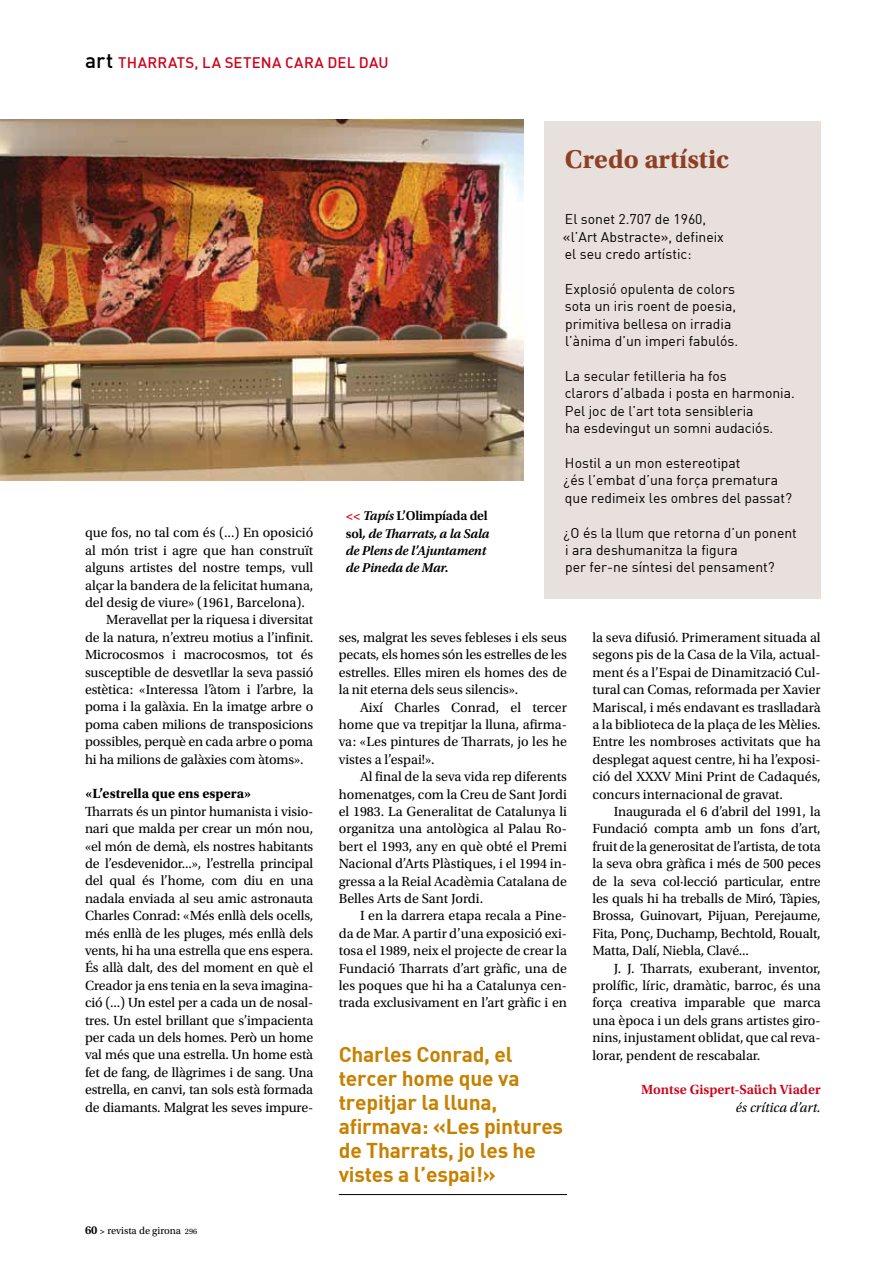
<style>
.page{position:relative;width:893px;height:1276px;background:#fff}
.page>*{position:absolute;margin:0;border:0;box-sizing:border-box;transform-origin:0 0}
.t1{font:700 27px "Utopia Std";color:#8e4024}
.t2{font:21px/24px "DIN Bold";letter-spacing:-.01em;color:#c68100}
.t3{font:15px "DIN Medium Alternate";letter-spacing:.025em;color:#ce0019}
.t4{font:13.95px/17.4px "Utopia Std";letter-spacing:-.01em;color:#000;text-align:justify}
.t5{font:13.95px/17.4px "DIN";color:#000}
.t6{font:600 13.95px "Utopia Std";color:#ce0019}
.t7{font:700 13.95px "Utopia Std";color:#000}
.t8{font:italic 13.95px "Utopia Std";color:#000}
.t9{font:italic 600 13.5px/17.4px "Utopia Std";letter-spacing:-.015em;color:#000}
.t10{font:10.5px "Utopia Std";color:#000}
.s1{font-size:21px;color:#000}
.s2{font-weight:600;font-size:12px}
.s3{font-weight:600;font-size:9px}
.s4{font-size:8.25px}
.s5{color:#ce0019}
.s6{font-style:normal}
</style>
<div class="page">
<hr style="left:339px;top:1194px;width:228px;height:1px;background:#000">
<div style="left:544px;top:121px;width:277px;height:477px;background:#e8e0dc"></div>
<img style="left:0;top:120px;width:524px;height:360px">
<p class="t3" style="left:85px;top:53px;width:305px"><span class="s1">ART</span> THARRATS, LA SETENA CARA DEL DAU</p>
<h1 class="t1" style="left:565px;top:144px;width:166px">Credo artístic</h1>
<p class="t4" style="left:85px;top:524px;width:230px">que fos, no tal com és (...) En oposició</p>
<p class="t4" style="left:85px;top:542px;width:230px">al món trist i agre que han construït</p>
<p class="t4" style="left:85px;top:559px;width:230px">alguns artistes del nostre temps, vull</p>
<p class="t4" style="left:85px;top:576px;width:230px">alçar la bandera de la felicitat humana,</p>
<p class="t4" style="left:85px;top:594px;width:221px">del desig de viure» (1961, Barcelona).</p>
<p class="t4" style="left:106px;top:611px;width:208px">Meravellat per la riquesa i diversitat</p>
<p class="t4" style="left:85px;top:629px;width:230px">de la natura, n’extreu motius a l’infinit.</p>
<p class="t4" style="left:85px;top:646px;width:230px">Microcosmos i macrocosmos, tot és</p>
<p class="t4" style="left:85px;top:663px;width:230px">susceptible de desvetllar la seva passió</p>
<p class="t4" style="left:85px;top:681px;width:230px">estètica: «Interessa l’àtom i l’arbre, la</p>
<p class="t4" style="left:85px;top:698px;width:230px">poma i la galàxia. En la imatge arbre o</p>
<p class="t4" style="left:85px;top:716px;width:230px">poma caben milions de transposicions</p>
<p class="t4" style="left:85px;top:733px;width:230px">possibles, perquè en cada arbre o poma</p>
<p class="t4" style="left:85px;top:750px;width:220px">hi ha milions de galàxies com àtoms».</p>
<p class="t7" style="left:85px;top:786px;width:168px">«L’estrella que ens espera»</p>
<p class="t4" style="left:85px;top:803px;width:230px">Tharrats és un pintor humanista i visio&shy;nari que malda per crear un món nou, «el món de demà, els nostres habitants de l’esdevenidor...», l’estrella principal del qual és l’home, com diu en una nadala enviada al seu amic astronauta Charles Conrad: «Més enllà dels ocells, més enllà de les pluges, més enllà dels vents, hi ha una estrella que ens espera.<br>És allà dalt, des del moment en què el Creador ja ens tenia en la seva imagina&shy;ció (...) Un estel per a cada un de nosal&shy;tres. Un estel brillant que s’impacienta per cada un dels homes. Però un home val més que una estrella. Un home està fet de fang, de llàgrimes i de sang. Una estrella, en canvi, tan sols està formada de diamants. Malgrat les seves impure-</p>
<p class="t10" style="left:85px;top:1224px;width:114px"><span class="s2">60</span> <span class="s3">&gt;</span> revista de girona <span class="s4">296</span></p>
<p class="t9" style="left:346px;top:507px;width:145px"><span class="s5">&lt;&lt;</span> Tapís <span class="s6">L’Olimpíada del sol</span>, de Tharrats, a la Sala de Plens de l’Ajuntament de Pineda de Mar.</p>
<p class="t5" style="left:563px;top:210px;width:163px">El sonet 2.707 de 1960, «l’Art Abstracte», defineix el seu credo artístic:</p>
<p class="t5" style="left:565px;top:280px;width:175px">Explosió opulenta de colors sota un iris roent de poesia, primitiva bellesa on irradia l’ànima d’un imperi fabulós.</p>
<p class="t5" style="left:565px;top:367px;width:232px">La secular fetilleria ha fos<br>clarors d’albada i posta en harmonia.<br>Pel joc de l’art tota sensibleria<br>ha esdevingut un somni audaciós.</p>
<p class="t5" style="left:564px;top:454px;width:230px">Hostil a un mon estereotipat<br>¿és l’embat d’una força prematura que redimeix les ombres del passat?</p>
<p class="t5" style="left:564px;top:523px;width:235px">¿O és la llum que retorna d’un ponent i ara deshumanitza la figura<br>per fer-ne síntesi del pensament?</p>
<p class="t4" style="left:339px;top:629px;width:230px">ses, malgrat les seves febleses i els seus pecats, els homes són les estrelles de les estrelles. Elles miren els homes des de la nit eterna dels seus silencis».</p>
<p class="t4" style="left:339px;top:698px;width:230px;text-indent:21px">Així Charles Conrad, el tercer home que va trepitjar la lluna, afirma&shy;va: «Les pintures de Tharrats, jo les he vistes a l’espai!».</p>
<p class="t4" style="left:339px;top:768px;width:230px;text-indent:21px">Al final de la seva vida rep diferents homenatges, com la Creu de Sant Jordi el 1983. La Generalitat de Catalunya li organitza una antològica al Palau Ro&shy;bert el 1993, any en què obté el Premi Nacional d’Arts Plàstiques, i el 1994 in&shy;gressa a la Reial Acadèmia Catalana de Belles Arts de Sant Jordi.</p>
<p class="t4" style="left:339px;top:907px;width:230px;text-indent:21px">I en la darrera etapa recala a Pine&shy;da de Mar. A partir d’una exposició exi&shy;tosa el 1989, neix el projecte de crear la Fundació Tharrats d’art gràfic, una de les poques que hi ha a Catalunya cen&shy;trada exclusivament en l’art gràfic i en</p>
<h2 class="t2" style="left:339px;top:1041px;width:226px">Charles Conrad, el tercer home que va trepitjar la lluna, afirmava: «Les pintures de Tharrats, jo les he vistes a l’espai!»</h2>
<p class="t4" style="left:592px;top:629px;width:230px">la seva difusió. Primerament situada al segons pis de la Casa de la Vila, actual&shy;ment és a l’Espai de Dinamització Cul&shy;tural can Comas, reformada per Xavier Mariscal, i més endavant es traslladarà a la biblioteca de la plaça de les Mèlies.<br>Entre les nombroses activitats que ha desplegat aquest centre, hi ha l’exposi&shy;ció del XXXV Mini Print de Cadaqués, concurs internacional de gravat.</p>
<p class="t4" style="left:592px;top:803px;width:230px;text-indent:21px">Inaugurada el 6 d’abril del 1991, la Fundació compta amb un fons d’art, fruit de la generositat de l’artista, de tota la seva obra gràfica i més de 500 peces de la seva col·lecció particular, entre les quals hi ha treballs de Miró, Tàpies, Brossa, Guinovart, Pijuan, Perejaume, Fita, Ponç, Duchamp, Bechtold, Roualt, Matta, Dalí, Niebla, Clavé...</p>
<p class="t4" style="left:592px;top:959px;width:230px;text-indent:21px">J. J. Tharrats, exuberant, inventor, prolífic, líric, dramàtic, barroc, és una força creativa imparable que marca una època i un dels grans artistes giro&shy;nins, injustament oblidat, que cal reva&shy;lorar, pendent de rescabalar.</p>
<p class="t6" style="left:641px;top:1082px;width:181px">Montse Gispert-Saüch Viader</p>
<p class="t8" style="left:736px;top:1099px;width:86px">és crítica d’art.</p>
</div>
